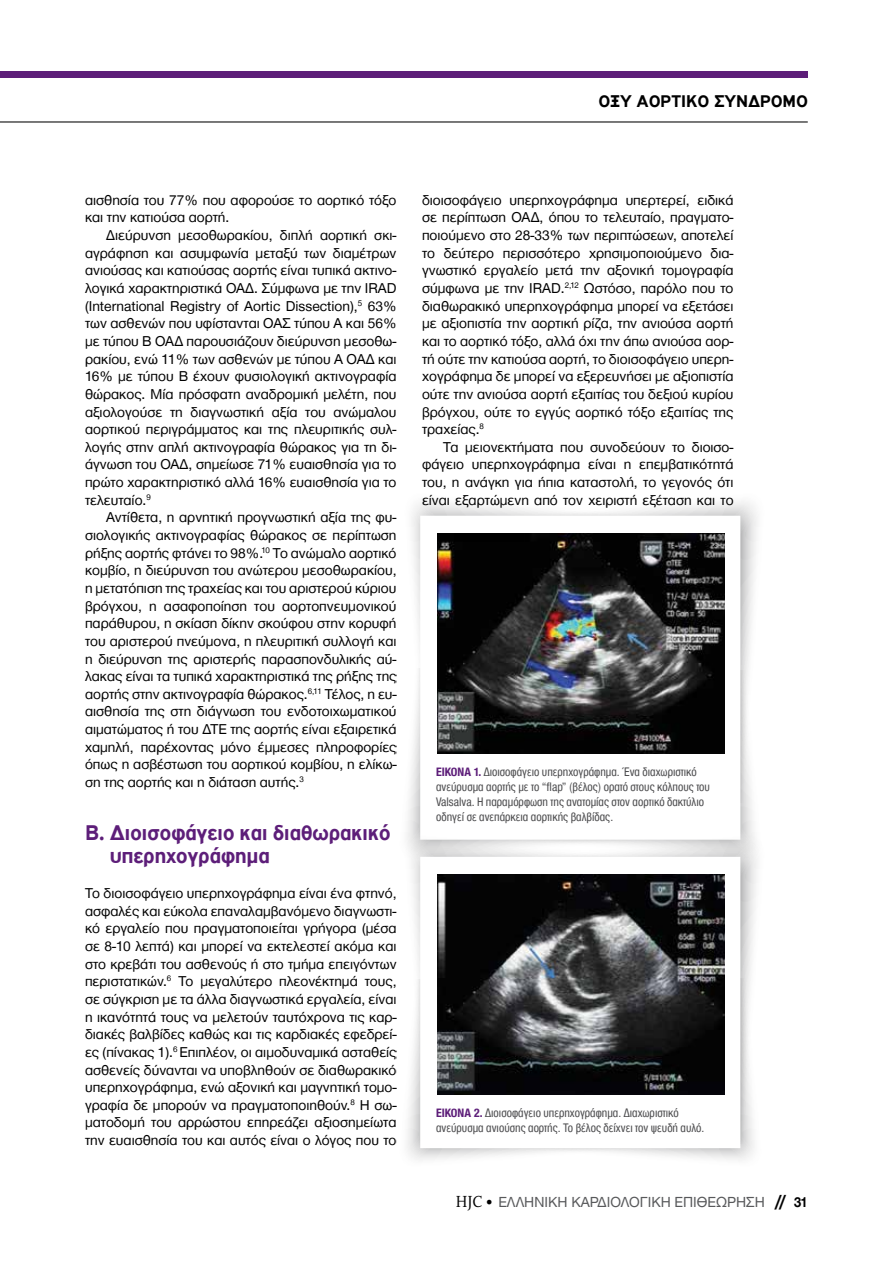
<style>
.page{position:relative;width:893px;height:1263px;background:#fff}
.page>*{position:absolute;margin:0;border:0;box-sizing:border-box;transform-origin:0 0}
.t1{font:700 22.5px/22.5px "PF Highway Gothic";letter-spacing:-.02em;color:#5d1e79}
.t2{font:700 18px "PF Highway Gothic";color:#000}
.t3{font:15px "Helvetica Neue Greek";color:#58595b}
.t4{font:14.7px/17.7px "Helvetica Neue Greek";color:#000;text-align:justify}
.t5{font:condensed 12.75px/15px "Helvetica Neue Greek";color:#4d4d4f}
.s1{font-weight:700;font-size:12.6px;color:#5d1e79}
.s2{font-family:"PF Archive Pro";font-size:16.5px;color:#000}
.s3{color:#000}
.s4{font-family:"Futura TGR";font-weight:700;font-size:16.5px;color:#000}
.s5{font-weight:700;color:#000}
</style>
<div class="page">
<div style="left:0;top:72px;width:808px;height:6px;background:#5d1e79"></div>
<hr style="left:0;top:121px;width:808px;height:1px;background:#000">
<img style="left:729px;top:501px;width:28px;height:170px">
<img style="left:740px;top:671px;width:13px;height:160px">
<svg style="left:420px;top:516px;width:320px;height:315px"></svg>
<img style="left:437px;top:533px;width:288px;height:220px">
<img style="left:729px;top:831px;width:28px;height:148px">
<img style="left:437px;top:979px;width:317px;height:181px">
<svg style="left:420px;top:857px;width:320px;height:291px"></svg>
<img style="left:437px;top:874px;width:288px;height:220px">
<p class="t2" style="left:598px;top:91px;width:211px">ΟΞΥ ΑΟΡΤΙΚΟ ΣΥΝΔΡΟΜΟ</p>
<p class="t4" style="left:85px;top:191px;width:313px">αισθησία του 77% που αφορούσε το αορτικό τόξο και την κατιούσα αορτή.</p>
<p class="t4" style="left:85px;top:226px;width:313px;text-indent:21px">Διεύρυνση μεσοθωρακίου, διπλή αορτική σκι&shy;αγράφηση και ασυμφωνία μεταξύ των διαμέτρων ανιούσας και κατιούσας αορτής είναι τυπικά ακτινο&shy;λογικά χαρακτηριστικά ΟΑΔ. Σύμφωνα με την IRAD (International Registry of Aortic Dissection),<sup>5</sup> 63% των ασθενών που υφίστανται ΟΑΣ τύπου Α και 56% με τύπου B ΟΑΔ παρουσιάζουν διεύρυνση μεσοθω&shy;ρακίου, ενώ 11% των ασθενών με τύπου Α ΟΑΔ και 16% με τύπου Β έχουν φυσιολογική ακτινογραφία θώρακος. Μία πρόσφατη αναδρομική μελέτη, που αξιολογούσε τη διαγνωστική αξία του ανώμαλου αορτικού περιγράμματος και της πλευριτικής συλ&shy;λογής στην απλή ακτινογραφία θώρακος για τη δι&shy;άγνωση του ΟΑΔ, σημείωσε 71% ευαισθησία για το πρώτο χαρακτηριστικό αλλά 16% ευαισθησία για το τελευταίο.<sup>9</sup></p>
<p class="t4" style="left:85px;top:509px;width:313px;text-indent:21px">Αντίθετα, η αρνητική προγνωστική αξία της φυ&shy;σιολογικής ακτινογραφίας θώρακος σε περίπτωση ρήξης αορτής φτάνει το 98%.<sup>10</sup> Το ανώμαλο αορτικό κομβίο, η διεύρυνση του ανώτερου μεσοθωρακίου, η μετατόπιση της τραχείας και του αριστερού κύριου βρόγχου, η ασαφοποίηση του αορτοπνευμονικού παράθυρου, η σκίαση δίκην σκούφου στην κορυφή του αριστερού πνεύμονα, η πλευριτική συλλογή και η διεύρυνση της αριστερής παρασπονδυλικής αύ&shy;λακας είναι τα τυπικά χαρακτηριστικά της ρήξης της αορτής στην ακτινογραφία θώρακος.<sup>6,11</sup> Τέλος, η ευ&shy;αισθησία της στη διάγνωση του ενδοτοιχωματικού αιματώματος ή του ΔΤΕ της αορτής είναι εξαιρετικά χαμηλή, παρέχοντας μόνο έμμεσες πληροφορίες όπως η ασβέστωση του αορτικού κομβίου, η ελίκω&shy;ση της αορτής και η διάταση αυτής.<sup>3</sup></p>
<h1 class="t1" style="left:110px;top:822px;width:283px;text-indent:-25px">Β. Διοισοφάγειο και διαθωρακικό υπερηχογράφημα</h1>
<p class="t4" style="left:85px;top:884px;width:313px">Το διοισοφάγειο υπερηχογράφημα είναι ένα φτηνό, ασφαλές και εύκολα επαναλαμβανόμενο διαγνωστι&shy;κό εργαλείο που πραγματοποιείται γρήγορα (μέσα σε 8-10 λεπτά) και μπορεί να εκτελεστεί ακόμα και στο κρεβάτι του ασθενούς ή στο τμήμα επειγόντων περιστατικών.<sup>6</sup> Το μεγαλύτερο πλεονέκτημά τους, σε σύγκριση με τα άλλα διαγνωστικά εργαλεία, είναι η ικανότητά τους να μελετούν ταυτόχρονα τις καρ&shy;διακές βαλβίδες καθώς και τις καρδιακές εφεδρεί&shy;ες (πίνακας 1).<sup>6</sup> Επιπλέον, οι αιμοδυναμικά ασταθείς ασθενείς δύνανται να υποβληθούν σε διαθωρακικό υπερηχογράφημα, ενώ αξονική και μαγνητική τομο&shy;γραφία δε μπορούν να πραγματοποιηθούν.<sup>8</sup> Η σω&shy;ματοδομή του αρρώστου επηρεάζει αξιοσημείωτα την ευαισθησία του και αυτός είναι ο λόγος που το</p>
<p class="t4" style="left:422px;top:191px;width:313px">διοισοφάγειο υπερηχογράφημα υπερτερεί, ειδικά σε περίπτωση ΟΑΔ, όπου το τελευταίο, πραγματο&shy;ποιούμενο στο 28-33% των περιπτώσεων, αποτελεί το δεύτερο περισσότερο χρησιμοποιούμενο δια&shy;γνωστικό εργαλείο μετά την αξονική τομογραφία σύμφωνα με την IRAD.<sup>2,12</sup> Ωστόσο, παρόλο που το διαθωρακικό υπερηχογράφημα μπορεί να εξετάσει με αξιοπιστία την αορτική ρίζα, την ανιούσα αορτή και το αορτικό τόξο, αλλά όχι την άπω ανιούσα αορ&shy;τή ούτε την κατιούσα αορτή, το διοισοφάγειο υπερη&shy;χογράφημα δε μπορεί να εξερευνήσει με αξιοπιστία ούτε την ανιούσα αορτή εξαιτίας του δεξιού κυρίου βρόγχου, ούτε το εγγύς αορτικό τόξο εξαιτίας της τραχείας.<sup>8</sup></p>
<p class="t4" style="left:422px;top:438px;width:313px;text-indent:21px">Τα μειονεκτήματα που συνοδεύουν το διοισο&shy;φάγειο υπερηχογράφημα είναι η επεμβατικότητά του, η ανάγκη για ήπια καταστολή, το γεγονός ότι είναι εξαρτώμενη από τον χειριστή εξέταση και το</p>
<p class="t5" style="left:436px;top:764px;width:275px"><span class="s1">Εικόνα 1.</span> Διοισοφάγειο υπερηχογράφημα. Ένα διαχωριστικό ανεύρυσμα αορτής με το “flap” (βέλος) ορατό στους κόλπους του Valsalva. Η παραμόρφωση της ανατομίας στον αορτικό δακτύλιο οδηγεί σε ανεπάρκεια αορτικής βαλβίδας.</p>
<p class="t5" style="left:436px;top:1105px;width:270px"><span class="s1">Εικόνα 2.</span> Διοισοφάγειο υπερηχογράφημα. Διαχωριστικό ανεύρυσμα ανιούσης αορτής. Το βέλος δείχνει τον ψευδή αυλό.</p>
<p class="t3" style="left:456px;top:1194px;width:353px"><span class="s2">HJC</span> <span class="s3">•</span> EΛΛΗΝΙΚΗ ΚΑΡΔΙΟΛΟΓΙΚΗ ΕΠΙΘΕΩΡΗΣΗ <span class="s4">//</span> <span class="s5">31</span></p>
</div>
